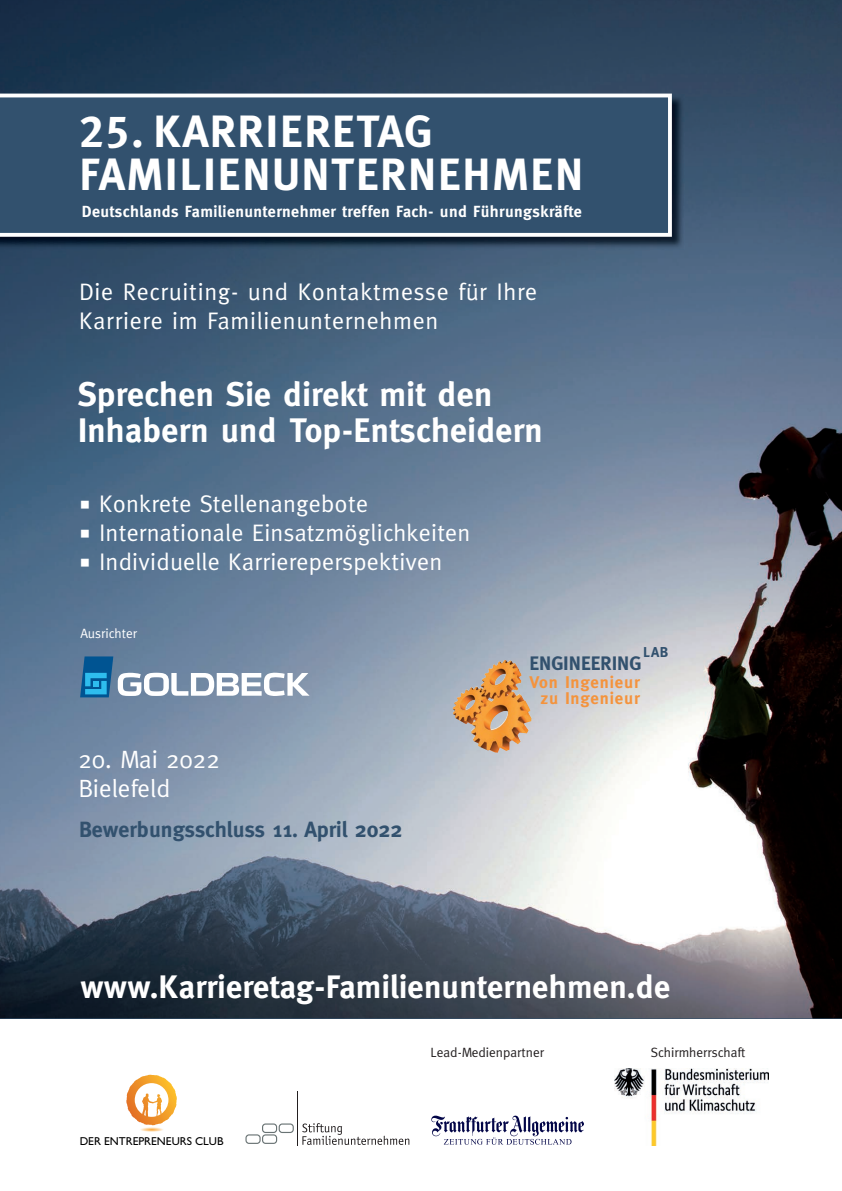
<style>
.page{position:relative;width:842px;height:1191px;background:#fff}
.page>*{position:absolute;margin:0;border:0;box-sizing:border-box;transform-origin:0 0}
.t1{font:700 45.2px/43.6px "Meta";letter-spacing:.04em;color:#fff}
.t2{font:700 34px/36px "Meta";letter-spacing:.01em;color:#fff}
.t3{font:700 32.5px "Meta";letter-spacing:.01em;color:#fff}
.t4{font:25px/29px "Meta";color:#fff}
.t5{font:24px "Meta";letter-spacing:.01em;color:#fff}
.t6{font:24px/29px "Meta";letter-spacing:.03em;color:#fff}
.t7{font:700 22px "Meta";color:#32516e}
.t8{font:700 19.5px "Meta";color:#32516e}
.t9{font:700 16.9px/15.6px "Meta";letter-spacing:.05em;color:#f4933d;text-align:right}
.t10{font:700 16.1px "Meta";letter-spacing:.025em;color:#fff}
.t11{font:700 14.3px "Meta";color:#32516e}
.t12{font:13.4px "Meta";color:#231f20}
.t13{font:13.4px "Meta";color:#fff}
.t14{font:11.5px "Gill Sans";color:#000}
.s1{font-family:"Meta Bold Caps";font-weight:400}
</style>
<div class="page">
<img style="left:614px;top:1068px;width:154px;height:77px">
<img style="left:0;top:0;width:842px;height:1018px">
<img style="left:140px;top:1127px;width:23px;height:4px">
<svg style="left:126px;top:1074px;width:51px;height:51px"></svg>
<svg style="left:302px;top:1123px;width:107px;height:22px"></svg>
<svg style="left:245px;top:1123px;width:49px;height:21px"></svg>
<hr style="left:297px;top:1091px;width:1px;height:54px;background:#231f20">
<img style="left:0;top:95px;width:685px;height:154px">
<div style="left:0;top:94px;width:672px;height:143px;background:#32516e"></div>
<img style="left:453px;top:660px;width:78px;height:92px">
<svg style="left:80px;top:656px;width:230px;height:41px"></svg>
<svg style="left:431px;top:1115px;width:153px;height:29px"></svg>
<h1 class="t1" style="left:80px;top:109px;width:505px"><span class="s1">25</span>. KARRIERETAG<br>FAMILIENUNTERNEHMEN</h1>
<p class="t10" style="left:82px;top:202px;width:501px">Deutschlands Familienunternehmer treffen Fach- und Führungskräfte</p>
<p class="t6" style="left:79px;top:277px;width:460px">Die Recruiting- und Kontaktmesse für Ihre<br>Karriere im Familienunternehmen</p>
<h2 class="t2" style="left:78px;top:376px;width:466px">Sprechen Sie direkt mit den<br>Inhabern und Top-Entscheidern</h2>
<p class="t5" style="left:79px;top:489px;width:290px">○ Konkrete Stellenangebote</p>
<p class="t5" style="left:79px;top:518px;width:392px">○ Internationale Einsatzmöglichkeiten</p>
<p class="t5" style="left:79px;top:547px;width:365px">○ Individuelle Karriereperspektiven</p>
<p class="t13" style="left:80px;top:626px;width:58px">Ausrichter</p>
<p class="t4" style="left:79px;top:744px;width:143px">20. Mai 2022<br>Bielefeld</p>
<p class="t7" style="left:79px;top:816px;width:325px">Bewerbungsschluss 11. April 2022</p>
<p class="t11" style="left:643px;top:644px;width:27px">LAB</p>
<p class="t8" style="left:529px;top:652px;width:113px">ENGINEERING</p>
<p class="t9" style="left:529px;top:674px;width:112px">Von Ingenieur zu Ingenieur</p>
<h3 class="t3" style="left:80px;top:967px;width:591px">www.Karrieretag-Familienunternehmen.de</h3>
<p class="t14" style="left:80px;top:1134px;width:145px">DER ENTREPRENEURS CLUB</p>
<p class="t12" style="left:431px;top:1045px;width:115px">Lead-Medienpartner</p>
<p class="t12" style="left:651px;top:1045px;width:96px">Schirmherrschaft</p>
</div>
